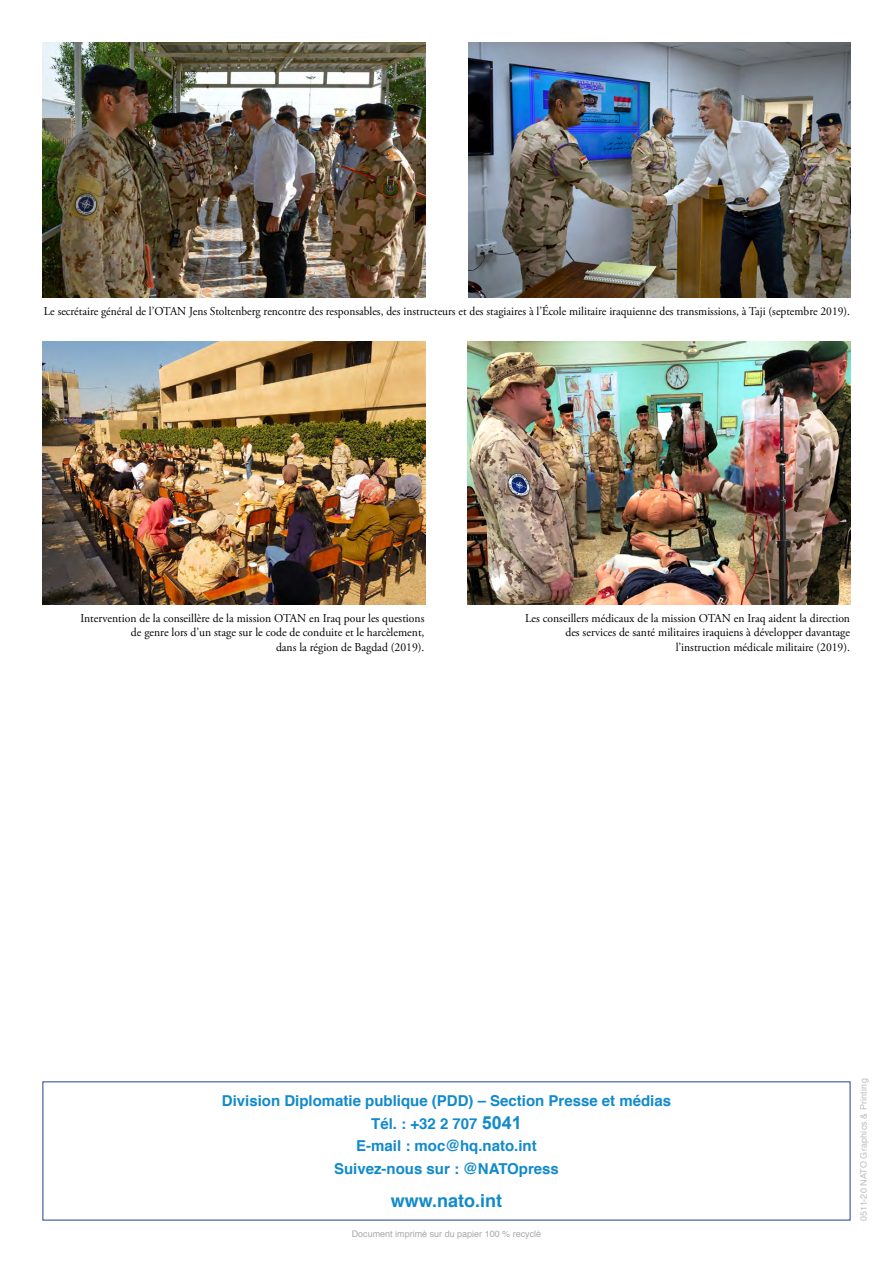
<style>
.page{position:relative;width:893px;height:1263px;background:#fff}
.page>*{position:absolute;margin:0;border:0;box-sizing:border-box;transform-origin:0 0}
.t1{font:700 18px "Helvetica";color:#118acb}
.t2{font:700 15px/22.5px "Helvetica";color:#118acb;text-align:center}
.t3{font:12px/14.4px "Adobe Garamond Pro";color:#000;text-align:right}
.t4{font:12px "Adobe Garamond Pro";color:#000;scale:.96 1}
.t5{font:9px "Helvetica";color:#a7a9ac}
.t6{font:9px "Helvetica";letter-spacing:.02em;color:#bcbec0}
.s1{font-family:"Arial";font-size:18px;color:#118bcc}
</style>
<div class="page">
<img style="left:43px;top:342px;width:382px;height:263px">
<img style="left:467px;top:342px;width:383px;height:263px">
<img style="left:468px;top:43px;width:383px;height:255px">
<img style="left:43px;top:43px;width:382px;height:255px">
<p class="t4" style="left:44px;top:304px;width:841px">Le secrétaire général de l’OTAN Jens Stoltenberg rencontre des responsables, des instructeurs et des stagiaires à l’École militaire iraquienne des transmissions, à Taji (septembre 2019).</p>
<p class="t3" style="left:80px;top:611px;width:346px">Intervention de la conseillère de la mission OTAN en Iraq pour les questions de genre lors d’un stage sur le code de conduite et le harcèlement,<br>dans la région de Bagdad (2019).</p>
<p class="t3" style="left:525px;top:611px;width:326px">Les conseillers médicaux de la mission OTAN en Iraq aident la direction des services de santé militaires iraquiens à développer davantage l’instruction médicale militaire (2019).</p>
<p class="t2" style="left:222px;top:1090px;width:451px">Division Diplomatie publique (PDD) – Section Presse et médias Tél. : +32 2 707 <span class="s1">5041<br></span>E-mail : moc@hq.nato.int<br>Suivez-nous sur : @NATOpress</p>
<h1 class="t1" style="left:391px;top:1186px;width:113px">www.nato.int</h1>
<p class="t5" style="left:352px;top:1227px;width:191px">Document imprimé sur du papier 100 % recyclé</p>
<p class="t6" style="left:857px;top:1221px;width:144px;rotate:-90deg">0511-20 NATO Graphics &amp; Printing</p>
</div>
